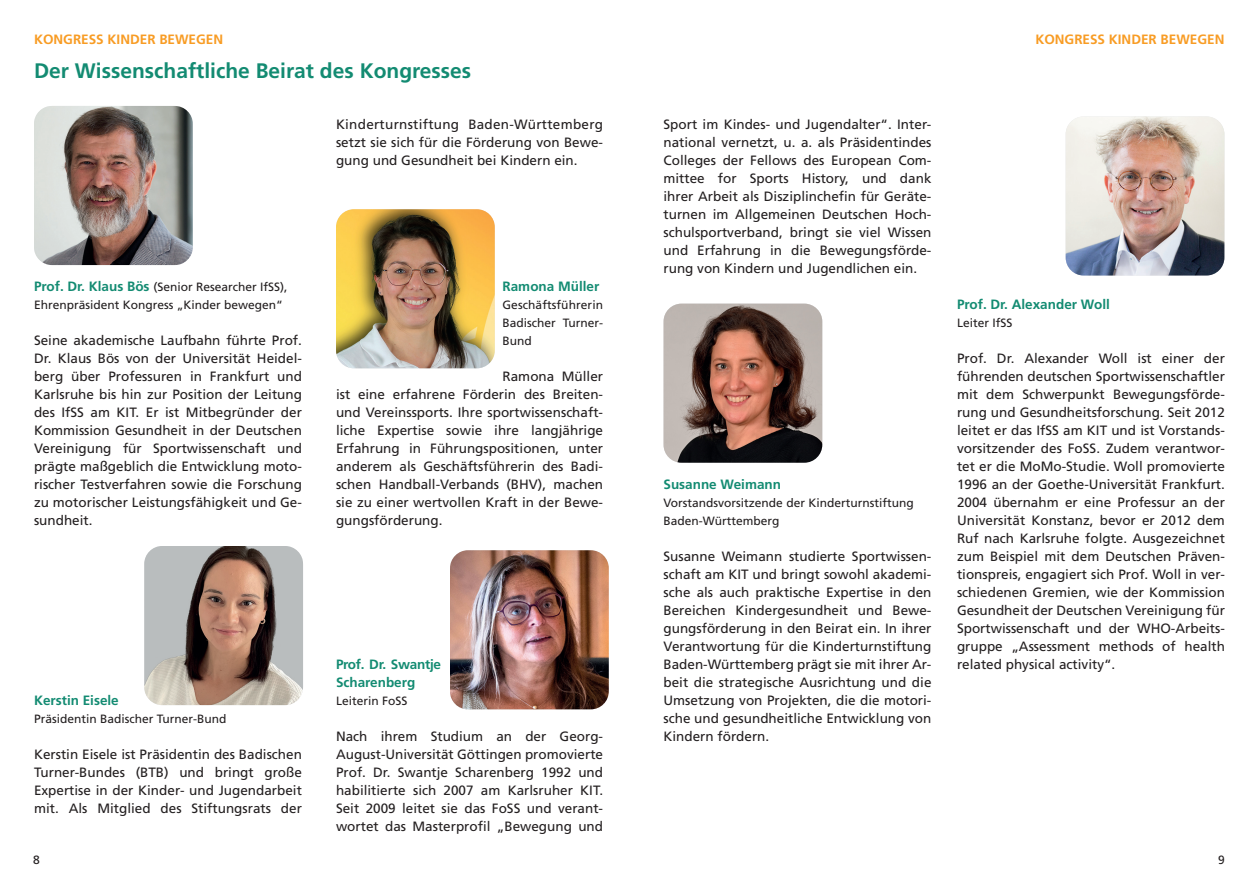
<style>
.page{position:relative;width:1259px;height:893px;background:#fff}
.page>*{position:absolute;margin:0;border:0;box-sizing:border-box;transform-origin:0 0}
.t1{font:700 21px "Frutiger LT Std";color:#138b72}
.t2{font:13.5px/18px "Frutiger LT Std";color:#231f20;text-align:justify}
.t3{font:700 13.5px "Frutiger LT Std";color:#138b72}
.t4{font:700 13.5px "Frutiger LT Std";color:#f89c24}
.t5{font:700 13.5px/18px "Frutiger LT Std";letter-spacing:-.02em;color:#138b72}
.t6{font:12px/18px "Frutiger LT Std";color:#231f20}
.s1{font-weight:700;font-size:13.5px;color:#138b72}
</style>
<div class="page">
<img style="left:34px;top:106px;width:159px;height:159px">
<img style="left:144px;top:546px;width:159px;height:159px">
<img style="left:336px;top:209px;width:159px;height:159px">
<img style="left:450px;top:550px;width:159px;height:159px">
<img style="left:1065px;top:116px;width:159px;height:160px">
<img style="left:663px;top:304px;width:159px;height:159px">
<p class="t4" style="left:34px;top:31px;width:191px">KONGRESS KINDER BEWEGEN</p>
<p class="t1" style="left:34px;top:58px;width:439px">Der Wissenschaftliche Beirat des Kongresses</p>
<p class="t2" style="left:336px;top:116px;width:269px">Kinderturnstiftung Baden-Württemberg setzt sie sich für die Förderung von Bewe&shy;gung und Gesundheit bei Kindern ein.</p>
<p class="t6" style="left:34px;top:278px;width:255px"><span class="s1">Prof. Dr. Klaus Bös</span> (Senior Researcher IfSS),</p>
<p class="t6" style="left:34px;top:296px;width:250px">Ehrenpräsident Kongress „Kinder bewegen“</p>
<p class="t2" style="left:34px;top:332px;width:269px">Seine akademische Laufbahn führte Prof.<br>Dr. Klaus Bös von der Universität Heidel&shy;berg über Professuren in Frankfurt und Karlsruhe bis hin zur Position der Leitung des IfSS am KIT. Er ist Mitbegründer der Kommission Gesundheit in der Deutschen Vereinigung für Sportwissenschaft und prägte maßgeblich die Entwicklung moto&shy;rischer Testverfahren sowie die Forschung zu motorischer Leistungsfähigkeit und Ge&shy;sundheit.</p>
<p class="t3" style="left:502px;top:279px;width:98px">Ramona Müller</p>
<p class="t6" style="left:502px;top:296px;width:102px;text-align:justify">Geschäftsführerin Badischer Turner-Bund</p>
<p class="t2" style="left:336px;top:368px;width:269px;text-indent:167px">Ramona Müller ist eine erfahrene Förderin des Breiten&shy;und Vereinssports. Ihre sportwissenschaft&shy;liche Expertise sowie ihre langjährige Erfahrung in Führungspositionen, unter anderem als Geschäftsführerin des Badi&shy;schen Handball-Verbands (BHV), machen sie zu einer wertvollen Kraft in der Bewe&shy;gungsförderung.</p>
<p class="t3" style="left:34px;top:693px;width:86px">Kerstin Eisele</p>
<p class="t6" style="left:34px;top:710px;width:194px">Präsidentin Badischer Turner-Bund</p>
<p class="t2" style="left:34px;top:746px;width:269px">Kerstin Eisele ist Präsidentin des Badischen Turner-Bundes (BTB) und bringt große Expertise in der Kinder- und Jugendarbeit mit. Als Mitglied des Stiftungsrats der</p>
<p class="t5" style="left:336px;top:656px;width:106px">Prof. Dr. Swantje<br>Scharenberg</p>
<p class="t6" style="left:336px;top:692px;width:73px">Leiterin FoSS</p>
<p class="t2" style="left:336px;top:728px;width:269px">Nach ihrem Studium an der Georg-August-Universität Göttingen promovierte Prof. Dr. Swantje Scharenberg 1992 und habilitierte sich 2007 am Karlsruher KIT.<br>Seit 2009 leitet sie das FoSS und verant&shy;wortet das Masterprofil „Bewegung und</p>
<p class="t4" style="left:1035px;top:31px;width:191px">KONGRESS KINDER BEWEGEN</p>
<p class="t2" style="left:663px;top:116px;width:269px">Sport im Kindes- und Jugendalter“. Inter&shy;national vernetzt, u. a. als Präsidentindes Colleges der Fellows des European Com&shy;mittee for Sports History, und dank ihrer Arbeit als Disziplinchefin für Geräte&shy;turnen im Allgemeinen Deutschen Hoch&shy;schulsportverband, bringt sie viel Wissen und Erfahrung in die Bewegungsförde&shy;rung von Kindern und Jugendlichen ein.</p>
<p class="t3" style="left:663px;top:477px;width:119px">Susanne Weimann</p>
<p class="t6" style="left:663px;top:494px;width:252px">Vorstandsvorsitzende der Kinderturnstiftung<br>Baden-Württemberg</p>
<p class="t2" style="left:663px;top:548px;width:269px">Susanne Weimann studierte Sportwissen&shy;schaft am KIT und bringt sowohl akademi&shy;sche als auch praktische Expertise in den Bereichen Kindergesundheit und Bewe&shy;gungsförderung in den Beirat ein. In ihrer Verantwortung für die Kinderturnstiftung Baden-Württemberg prägt sie mit ihrer Ar&shy;beit die strategische Ausrichtung und die Umsetzung von Projekten, die die motori&shy;sche und gesundheitliche Entwicklung von Kindern fördern.</p>
<p class="t3" style="left:957px;top:297px;width:154px">Prof. Dr. Alexander Woll</p>
<p class="t6" style="left:957px;top:314px;width:57px">Leiter IfSS</p>
<p class="t2" style="left:957px;top:350px;width:269px">Prof. Dr. Alexander Woll ist einer der führenden deutschen Sportwissenschaftler mit dem Schwerpunkt Bewegungsförde&shy;rung und Gesundheitsforschung. Seit 2012 leitet er das IfSS am KIT und ist Vorstands&shy;vorsitzender des FoSS. Zudem verantwor&shy;tet er die MoMo-Studie. Woll promovierte 1996 an der Goethe-Universität Frankfurt.<br>2004 übernahm er eine Professur an der Universität Konstanz, bevor er 2012 dem Ruf nach Karlsruhe folgte. Ausgezeichnet zum Beispiel mit dem Deutschen Präven&shy;tionspreis, engagiert sich Prof. Woll in ver&shy;schiedenen Gremien, wie der Kommission Gesundheit der Deutschen Vereinigung für Sportwissenschaft und der WHO-Arbeits&shy;gruppe „Assessment methods of health related physical activity“.</p>
<p class="t6" style="left:33px;top:851px;width:8px">8</p>
<p class="t6" style="left:1218px;top:851px;width:8px">9</p>
</div>
